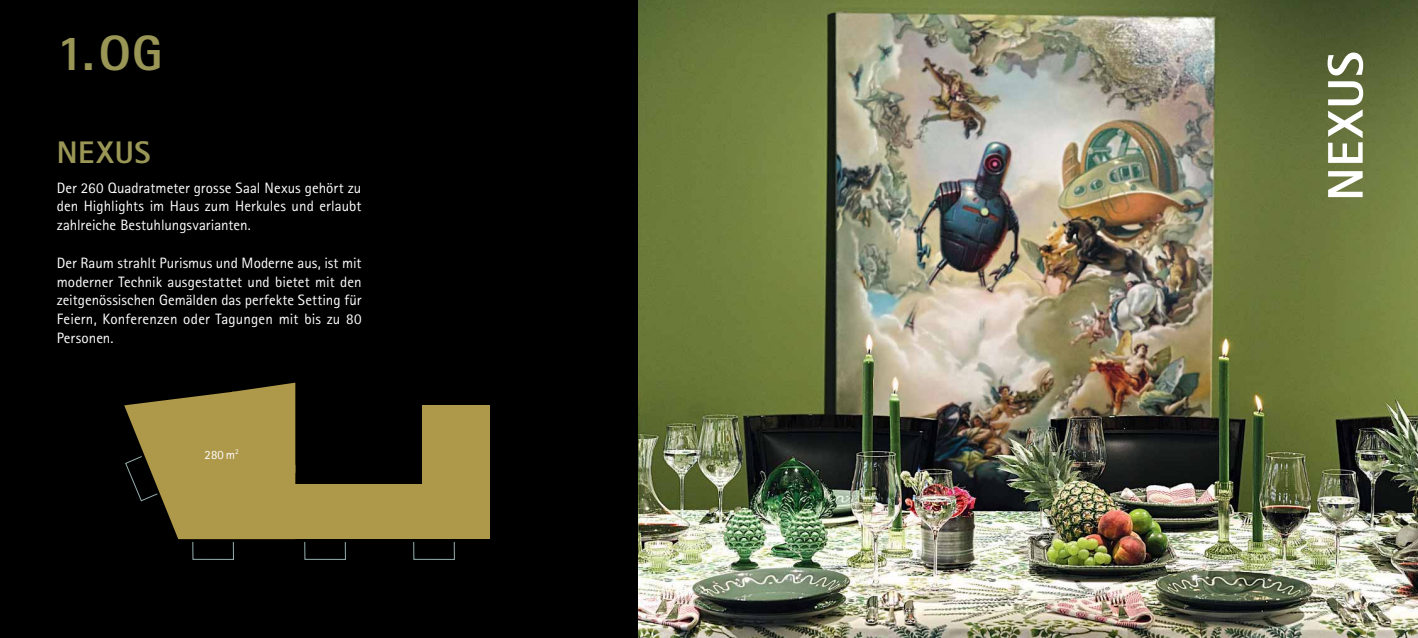
<style>
.page{position:relative;width:1418px;height:638px;background:#fff}
.page>*{position:absolute;margin:0;border:0;box-sizing:border-box;transform-origin:0 0}
.t1{font:800 50px "Rotis Sans Serif Std";letter-spacing:.015em;color:#fff}
.t2{font:800 49.62px "Rotis Sans Serif Std";color:#999656}
.t3{font:800 31.25px "Rotis Sans Serif Std";letter-spacing:.02em;color:#999656}
.t4{font:15px/18.8px "Rotis Sans Serif Std";letter-spacing:.01em;color:#fff;text-align:justify}
.t5{font:12.62px "Rotis Sans Serif Std";color:#fff}
</style>
<div class="page">
<div style="left:0;top:0;width:735px;height:638px;background:#000"></div>
<div style="left:289px;top:485px;width:78px;height:54px;background:#ae9849"></div>
<div style="left:357px;top:484px;width:79px;height:55px;background:#ae9849"></div>
<div style="left:422px;top:405px;width:67px;height:134px;background:#ae9849"></div>
<svg style="left:124px;top:383px;width:171px;height:156px"></svg>
<img style="left:638px;top:0;width:779px;height:638px">
<h2 class="t2" style="left:57px;top:24px;width:107px">1.OG</h2>
<h3 class="t3" style="left:57px;top:134px;width:96px">NEXUS</h3>
<p class="t4" style="left:57px;top:180px;width:306px">Der 260 Quadratmeter grosse Saal Nexus gehört zu den Highlights im Haus zum Herkules und erlaubt zahlreiche Bestuhlungsvarianten.</p>
<p class="t4" style="left:57px;top:255px;width:306px">Der Raum strahlt Purismus und Moderne aus, ist mit moderner Technik ausgestattet und bietet mit den zeitgenössischen Gemälden das perfekte Setting für Feiern, Konferenzen oder Tagungen mit bis zu 80<br>Personen.</p>
<p class="t5" style="left:205px;top:450px;width:36px">280 m<sup>2</sup></p>
<h1 class="t1" style="left:1315px;top:201px;width:151px;rotate:-90deg">NEXUS</h1>
</div>
